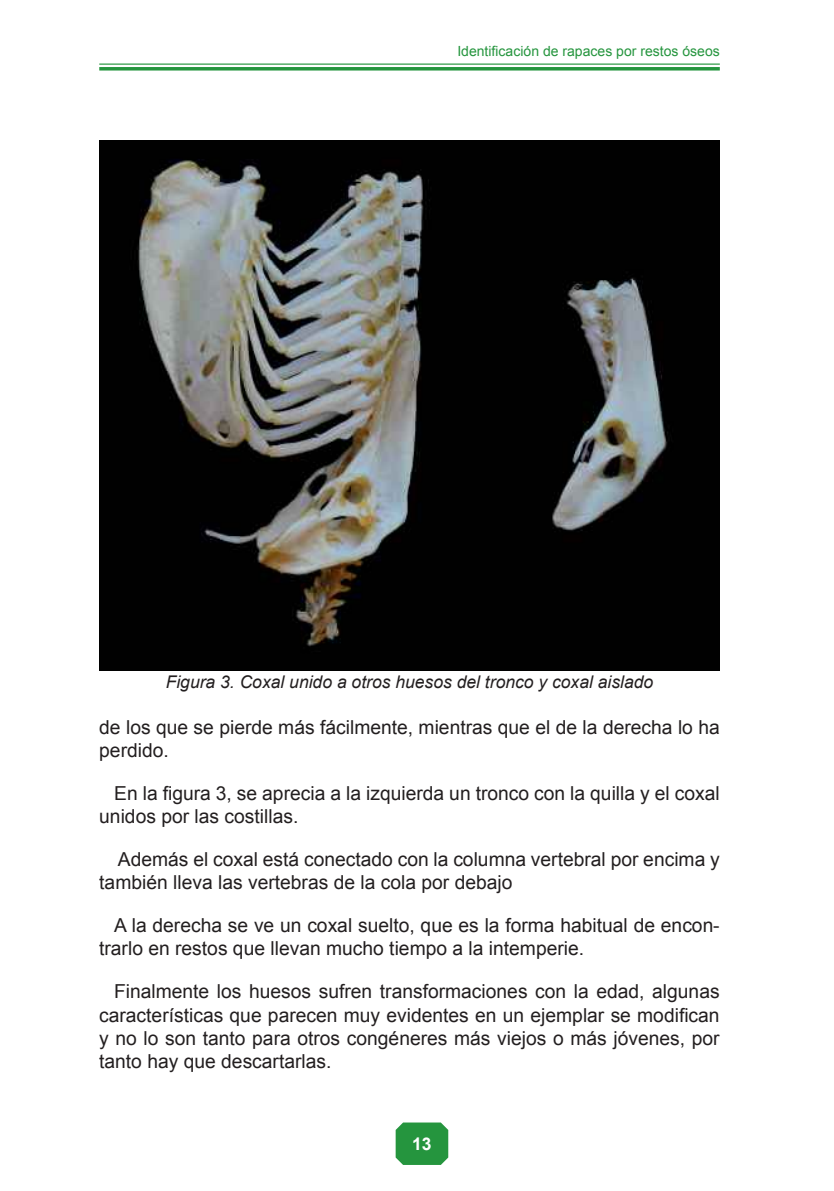
<style>
.page{position:relative;width:834px;height:1191px;background:#fff}
.page>*{position:absolute;margin:0;border:0;box-sizing:border-box;transform-origin:0 0}
.t1{font:19.25px/23.1px "Arial";color:#231f20}
.t2{font:italic 17.5px "Arial";color:#231f20}
.t3{font:700 17.5px "Arial";color:#fff}
.t4{font:14px "Arial";color:#25953e}
</style>
<div class="page">
<svg style="left:395px;top:1122px;width:53px;height:42px;background:#339c4a"></svg>
<hr style="left:99px;top:64px;width:620px;height:1px;background:#25953e">
<svg style="left:99px;top:67px;width:620px;height:4px;background:#3fa255"></svg>
<img style="left:99px;top:140px;width:620px;height:530px">
<p class="t4" style="left:457px;top:42px;width:264px">Identificación de rapaces por restos óseos</p>
<p class="t2" style="left:166px;top:670px;width:489px">Figura 3. Coxal unido a otros huesos del tronco y coxal aislado</p>
<p class="t1" style="left:99px;top:716px;width:622px">de los que se pierde más fácilmente, mientras que el de la derecha lo ha perdido.</p>
<p class="t1" style="left:99px;top:782px;width:622px;text-indent:15px">En la figura 3, se aprecia a la izquierda un tronco con la quilla y el coxal unidos por las costillas.</p>
<p class="t1" style="left:99px;top:848px;width:622px;text-indent:19px">Además el coxal está conectado con la columna vertebral por encima y también lleva las vertebras de la cola por debajo</p>
<p class="t1" style="left:99px;top:914px;width:622px;text-indent:15px">A la derecha se ve un coxal suelto, que es la forma habitual de encon&shy;trarlo en restos que llevan mucho tiempo a la intemperie.</p>
<p class="t1" style="left:99px;top:980px;width:622px;text-align:justify;text-indent:15px">Finalmente los huesos sufren transformaciones con la edad, algunas características que parecen muy evidentes en un ejemplar se modifican y no lo son tanto para otros congéneres más viejos o más jóvenes, por tanto hay que descartarlas.</p>
<p class="t3" style="left:412px;top:1132px;width:21px">13</p>
</div>
